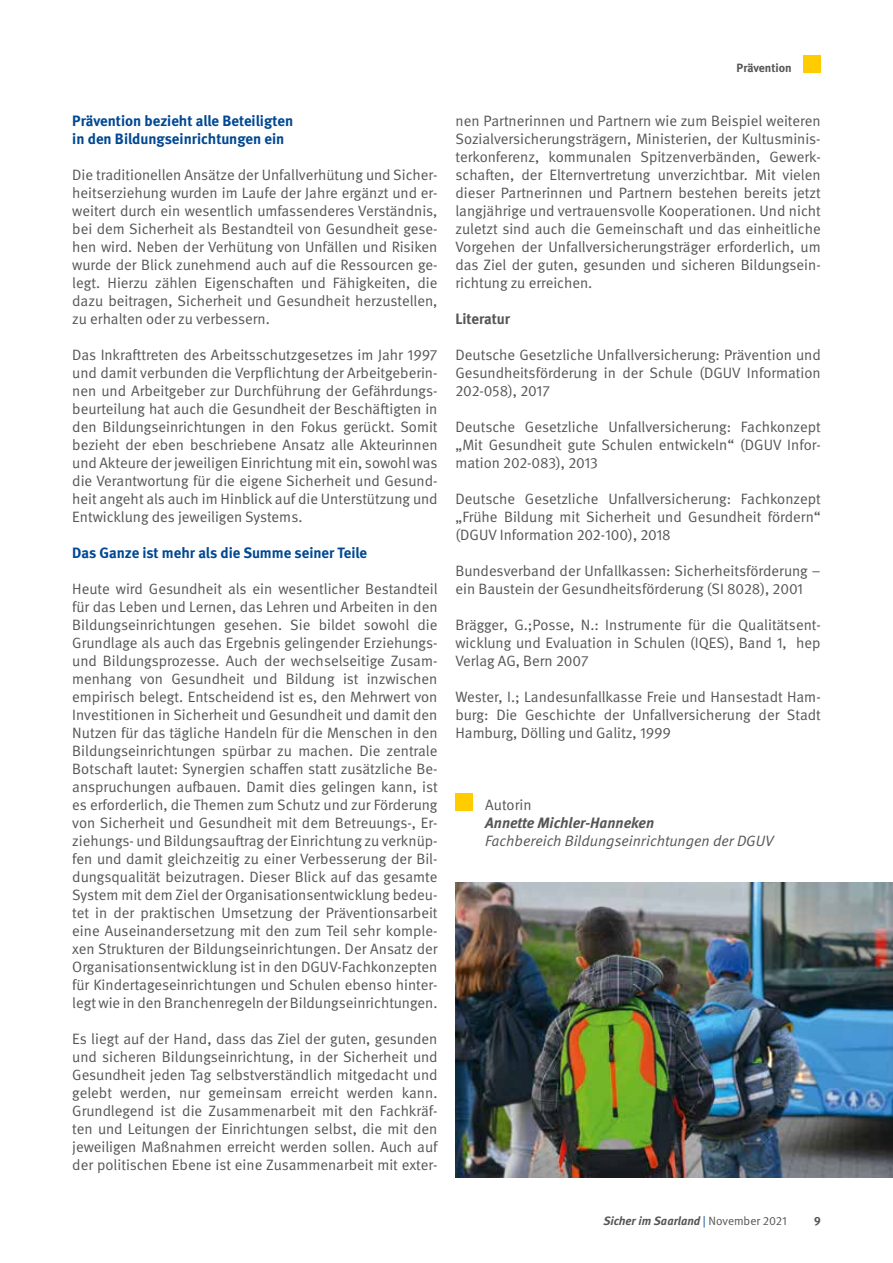
<style>
.page{position:relative;width:893px;height:1263px;background:#fff}
.page>*{position:absolute;margin:0;border:0;box-sizing:border-box;transform-origin:0 0}
.t1{font:15px/18px "DGUV Meta";color:#565655;text-align:justify}
.t2{font:700 15px/18px "DGUV Meta";color:#004893}
.t3{font:italic 15px "DGUV Meta";color:#565655}
.t4{font:italic 700 15px "DGUV Meta";color:#565655}
.t5{font:700 15px "DGUV Meta";letter-spacing:-.005em;color:#565655}
.t6{font:italic 700 12px "DGUV Meta";color:#565655}
.t7{font:700 12px "DGUV Meta";color:#565655}
.s1{font-weight:400;font-style:normal;color:#004893}
.s2{font-weight:400;font-style:normal}
</style>
<div class="page">
<div style="left:455px;top:793px;width:17px;height:17px;background:#fc0"></div>
<img style="left:455px;top:882px;width:438px;height:296px">
<div style="left:804px;top:55px;width:17px;height:17px;background:#fc0"></div>
<p class="t2" style="left:72px;top:112px;width:222px">Prävention bezieht alle Beteiligten in den Bildungseinrichtungen ein</p>
<p class="t1" style="left:72px;top:166px;width:367px">Die traditionellen Ansätze der Unfallverhütung und Sicher&shy;heitserziehung wurden im Laufe der Jahre ergänzt und er&shy;weitert durch ein wesentlich umfassenderes Verständnis, bei dem Sicherheit als Bestandteil von Gesundheit gese&shy;hen wird. Neben der Verhütung von Unfällen und Risiken wurde der Blick zunehmend auch auf die Ressourcen ge&shy;legt. Hierzu zählen Eigenschaften und Fähigkeiten, die dazu beitragen, Sicherheit und Gesundheit herzustellen, zu erhalten oder zu verbessern.</p>
<p class="t1" style="left:72px;top:346px;width:367px">Das Inkrafttreten des Arbeitsschutzgesetzes im Jahr 1997 und damit verbunden die Verpflichtung der Arbeitgeberin&shy;nen und Arbeitgeber zur Durchführung der Gefährdungs&shy;beurteilung hat auch die Gesundheit der Beschäftigten in den Bildungseinrichtungen in den Fokus gerückt. Somit bezieht der eben beschriebene Ansatz alle Akteurinnen und Akteure der jeweiligen Einrichtung mit ein, sowohl was die Verantwortung für die eigene Sicherheit und Gesund&shy;heit angeht als auch im Hinblick auf die Unterstützung und Entwicklung des jeweiligen Systems.</p>
<p class="t2" style="left:72px;top:544px;width:296px">Das Ganze ist mehr als die Summe seiner Teile</p>
<p class="t1" style="left:72px;top:580px;width:367px">Heute wird Gesundheit als ein wesentlicher Bestandteil für das Leben und Lernen, das Lehren und Arbeiten in den Bildungseinrichtungen gesehen. Sie bildet sowohl die Grundlage als auch das Ergebnis gelingender Erziehungs&shy;und Bildungsprozesse. Auch der wechselseitige Zusam&shy;menhang von Gesundheit und Bildung ist inzwischen empirisch belegt. Entscheidend ist es, den Mehrwert von Investitionen in Sicherheit und Gesundheit und damit den Nutzen für das tägliche Handeln für die Menschen in den Bildungseinrichtungen spürbar zu machen. Die zentrale Botschaft lautet: Synergien schaffen statt zusätzliche Be&shy;anspruchungen aufbauen. Damit dies gelingen kann, ist es erforderlich, die Themen zum Schutz und zur Förderung von Sicherheit und Gesundheit mit dem Betreuungs-, Er&shy;ziehungs- und Bildungsauftrag der Einrichtung zu verknüp&shy;fen und damit gleichzeitig zu einer Verbesserung der Bil&shy;dungsqualität beizutragen. Dieser Blick auf das gesamte System mit dem Ziel der Organisationsentwicklung bedeu&shy;tet in der praktischen Umsetzung der Präventionsarbeit eine Auseinandersetzung mit den zum Teil sehr komple&shy;xen Strukturen der Bildungseinrichtungen. Der Ansatz der Organisationsentwicklung ist in den DGUV-Fachkonzepten für Kindertageseinrichtungen und Schulen ebenso hinter&shy;legt wie in den Branchenregeln der Bildungseinrichtungen.</p>
<p class="t1" style="left:72px;top:1030px;width:367px">Es liegt auf der Hand, dass das Ziel der guten, gesunden und sicheren Bildungseinrichtung, in der Sicherheit und Gesundheit jeden Tag selbstverständlich mitgedacht und gelebt werden, nur gemeinsam erreicht werden kann.<br>Grundlegend ist die Zusammenarbeit mit den Fachkräf&shy;ten und Leitungen der Einrichtungen selbst, die mit den jeweiligen Maßnahmen erreicht werden sollen. Auch auf der politischen Ebene ist eine Zusammenarbeit mit exter-</p>
<p class="t7" style="left:737px;top:61px;width:57px">Prävention</p>
<p class="t1" style="left:455px;top:112px;width:367px">nen Partnerinnen und Partnern wie zum Beispiel weiteren Sozialversicherungsträgern, Ministerien, der Kultusminis&shy;terkonferenz, kommunalen Spitzenverbänden, Gewerk&shy;schaften, der Elternvertretung unverzichtbar. Mit vielen dieser Partnerinnen und Partnern bestehen bereits jetzt langjährige und vertrauensvolle Kooperationen. Und nicht zuletzt sind auch die Gemeinschaft und das einheitliche Vorgehen der Unfallversicherungsträger erforderlich, um das Ziel der guten, gesunden und sicheren Bildungsein&shy;richtung zu erreichen.</p>
<p class="t5" style="left:455px;top:310px;width:56px">Literatur</p>
<p class="t1" style="left:455px;top:346px;width:367px">Deutsche Gesetzliche Unfallversicherung: Prävention und Gesundheitsförderung in der Schule (DGUV Information 202-058), 2017</p>
<p class="t1" style="left:455px;top:418px;width:367px">Deutsche Gesetzliche Unfallversicherung: Fachkonzept „Mit Gesundheit gute Schulen entwickeln“ (DGUV Infor&shy;mation 202-083), 2013</p>
<p class="t1" style="left:455px;top:490px;width:367px">Deutsche Gesetzliche Unfallversicherung: Fachkonzept „Frühe Bildung mit Sicherheit und Gesundheit fördern“ (DGUV Information 202-100), 2018</p>
<p class="t1" style="left:455px;top:562px;width:367px">Bundesverband der Unfallkassen: Sicherheitsförderung – ein Baustein der Gesundheitsförderung (SI 8028), 2001</p>
<p class="t1" style="left:455px;top:616px;width:367px">Brägger, G.;Posse, N.: Instrumente für die Qualitätsent&shy;wicklung und Evaluation in Schulen (IQES), Band 1, hep Verlag AG, Bern 2007</p>
<p class="t1" style="left:455px;top:688px;width:367px">Wester, I.; Landesunfallkasse Freie und Hansestadt Ham&shy;burg: Die Geschichte der Unfallversicherung der Stadt Hamburg, Dölling und Galitz, 1999</p>
<p class="t1" style="left:485px;top:796px;width:48px">Autorin</p>
<p class="t4" style="left:485px;top:814px;width:171px">Annette Michler-Hanneken</p>
<p class="t3" style="left:485px;top:832px;width:290px">Fachbereich Bildungseinrichtungen der DGUV</p>
<p class="t6" style="left:603px;top:1213px;width:185px">Sicher im Saarland <span class="s1">|</span> <span class="s2">November 2021</span></p>
<p class="t7" style="left:814px;top:1213px;width:8px">9</p>
</div>
